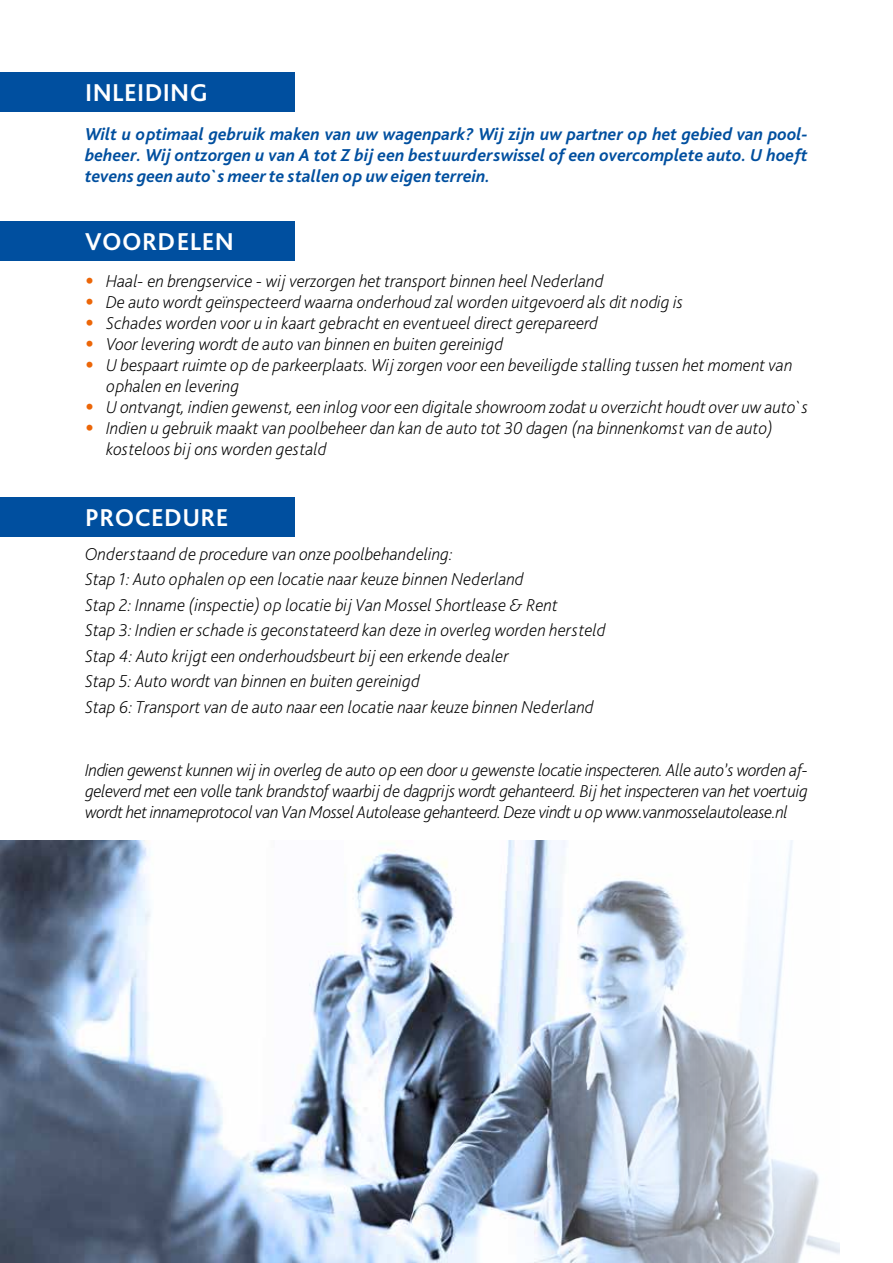
<style>
.page{position:relative;width:893px;height:1263px;background:#fff}
.page>*{position:absolute;margin:0;border:0;box-sizing:border-box;transform-origin:0 0}
.t1{font:700 25.5px "Bliss Pro";letter-spacing:.015em;color:#fff}
.t2{font:italic 200 18px/25.5px "Bliss Pro";color:#000}
.t3{font:italic 700 18px/21px "Bliss Pro";color:#004f9f;text-align:justify}
.s1{font-family:"Arial";font-weight:900;font-style:normal;color:#ec6608}
</style>
<div class="page">
<div style="left:0;top:72px;width:295px;height:40px;background:#004f9f"></div>
<div style="left:0;top:221px;width:295px;height:40px;background:#004f9f"></div>
<div style="left:0;top:497px;width:295px;height:40px;background:#004f9f"></div>
<img style="left:0;top:841px;width:839px;height:422px">
<h1 class="t1" style="left:85px;top:77px;width:124px">INLEIDING</h1>
<p class="t3" style="left:85px;top:123px;width:724px">Wilt u optimaal gebruik maken van uw wagenpark? Wij zijn uw partner op het gebied van pool&shy;beheer. Wij ontzorgen u van A tot Z bij een bestuurderswissel of een overcomplete auto. U hoeft tevens geen auto`s meer te stallen op uw eigen terrein.</p>
<h1 class="t1" style="left:85px;top:226px;width:150px">VOORDELEN</h1>
<p class="t2" style="left:85px;top:268px;width:520px"><span class="s1">•</span> Haal- en brengservice - wij verzorgen het transport binnen heel Nederland</p>
<p class="t2" style="left:85px;top:289px;width:599px"><span class="s1">•</span> De auto wordt geïnspecteerd waarna onderhoud zal worden uitgevoerd als dit nodig is</p>
<p class="t2" style="left:85px;top:310px;width:514px"><span class="s1">•</span> Schades worden voor u in kaart gebracht en eventueel direct gerepareerd</p>
<p class="t2" style="left:85px;top:331px;width:419px"><span class="s1">•</span> Voor levering wordt de auto van binnen en buiten gereinigd</p>
<p class="t2" style="left:106px;top:354px;width:688px;line-height:21px;text-indent:-21px"><span class="s1">•</span> U bespaart ruimte op de parkeerplaats. Wij zorgen voor een beveiligde stalling tussen het moment van ophalen en levering</p>
<p class="t2" style="left:85px;top:394px;width:724px"><span class="s1">•</span> U ontvangt, indien gewenst, een inlog voor een digitale showroom zodat u overzicht houdt over uw auto`s</p>
<p class="t2" style="left:106px;top:417px;width:668px;line-height:21px;text-indent:-21px"><span class="s1">•</span> Indien u gebruik maakt van poolbeheer dan kan de auto tot 30 dagen (na binnenkomst van de auto) kosteloos bij ons worden gestald</p>
<h1 class="t1" style="left:85px;top:502px;width:145px">PROCEDURE</h1>
<p class="t2" style="left:85px;top:541px;width:522px">Onderstaand de procedure van onze poolbehandeling:<br>Stap 1: Auto ophalen op een locatie naar keuze binnen Nederland<br>Stap 2: Inname (inspectie) op locatie bij Van Mossel Shortlease &amp; Rent<br>Stap 3: Indien er schade is geconstateerd kan deze in overleg worden hersteld Stap 4: Auto krijgt een onderhoudsbeurt bij een erkende dealer<br>Stap 5: Auto wordt van binnen en buiten gereinigd<br>Stap 6: Transport van de auto naar een locatie naar keuze binnen Nederland</p>
<p class="t2" style="left:85px;top:759px;width:724px;line-height:21px;text-align:justify">Indien gewenst kunnen wij in overleg de auto op een door u gewenste locatie inspecteren. Alle auto’s worden af&shy;geleverd met een volle tank brandstof waarbij de dagprijs wordt gehanteerd. Bij het inspecteren van het voertuig wordt het innameprotocol van Van Mossel Autolease gehanteerd. Deze vindt u op www.vanmosselautolease.nl</p>
</div>
